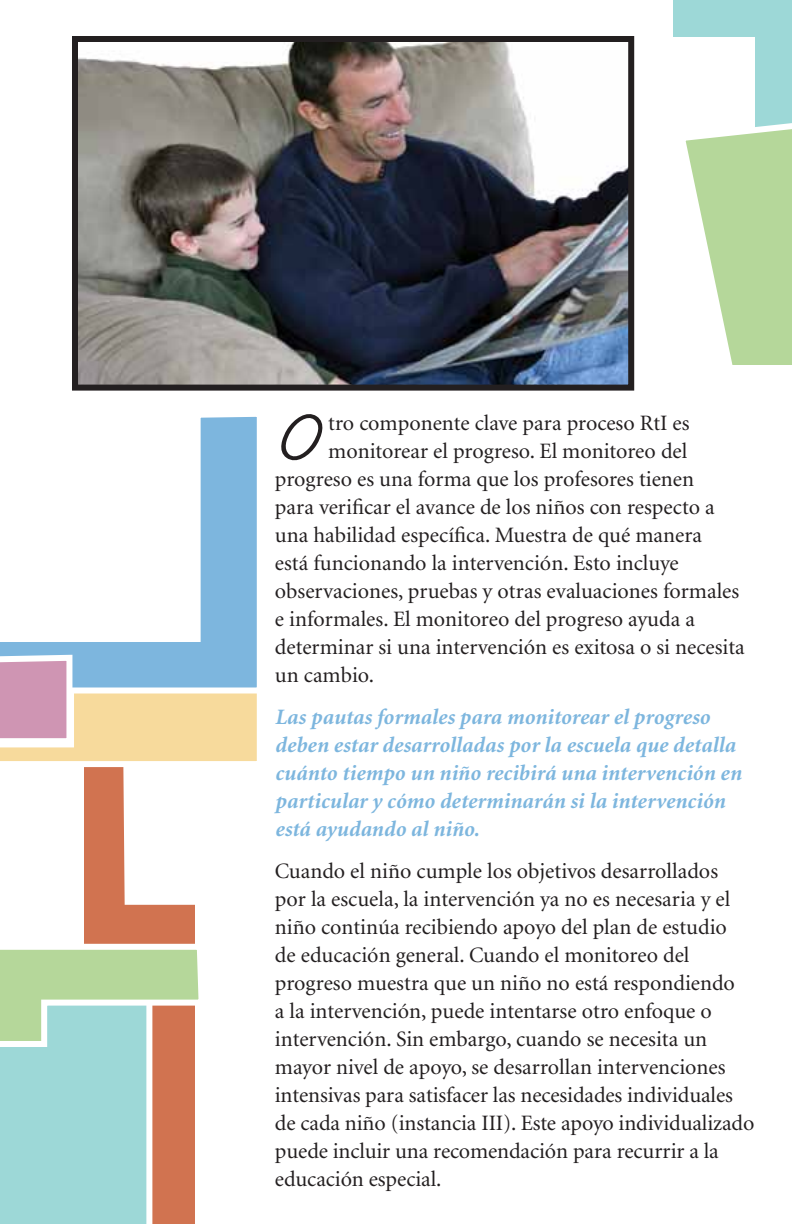
<style>
.page{position:relative;width:792px;height:1224px;background:#fff}
.page>*{position:absolute;margin:0;border:0;box-sizing:border-box;transform-origin:0 0}
.t1{font:700 61.8px "Surf Style";color:#231f20}
.t2{font:22px/28px "Minion";color:#231f20}
.t3{font:italic 700 22px/28px "Minion";color:#7db6de}
</style>
<div class="page">
<div style="left:0;top:1050px;width:75px;height:174px;background:#9dd8d7"></div>
<svg style="left:75px;top:771px;width:120px;height:453px"></svg>
<svg style="left:0;top:416px;width:257px;height:236px"></svg>
<svg style="left:0;top:652px;width:257px;height:119px"></svg>
<svg style="left:0;top:941px;width:199px;height:109px;background:#bed3af"></svg>
<img style="left:79px;top:43px;width:548px;height:341px">
<div style="left:72px;top:36px;width:562px;height:355px;border:6px solid #231f20"></div>
<svg style="left:673px;top:0;width:119px;height:365px"></svg>
<h1 class="t1" style="left:275px;top:397px;width:42px">O</h1>
<p class="t2" style="left:328px;top:410px;width:363px">tro componente clave para proceso RtI es</p>
<p class="t2" style="left:328px;top:438px;width:361px">monitorear el progreso. El monitoreo del</p>
<p class="t2" style="left:275px;top:466px;width:421px">progreso es una forma que los profesores tienen</p>
<p class="t2" style="left:275px;top:494px;width:441px">para verificar el avance de los niños con respecto a</p>
<p class="t2" style="left:275px;top:522px;width:429px">una habilidad específica. Muestra de qué manera</p>
<p class="t2" style="left:275px;top:550px;width:405px">está funcionando la intervención. Esto incluye</p>
<p class="t2" style="left:275px;top:578px;width:466px">observaciones, pruebas y otras evaluaciones formales</p>
<p class="t2" style="left:275px;top:606px;width:422px">e informales. El monitoreo del progreso ayuda a</p>
<p class="t2" style="left:275px;top:634px;width:471px">determinar si una intervención es exitosa o si necesita</p>
<p class="t2" style="left:275px;top:662px;width:101px">un cambio.</p>
<p class="t3" style="left:275px;top:704px;width:468px">Las pautas formales para monitorear el progreso deben estar desarrolladas por la escuela que detalla cuánto tiempo un niño recibirá una intervención en particular y cómo determinarán si la intervención está ayudando al niño.</p>
<p class="t2" style="left:275px;top:858px;width:481px">Cuando el niño cumple los objetivos desarrollados por la escuela, la intervención ya no es necesaria y el niño continúa recibiendo apoyo del plan de estudio<br>de educación general. Cuando el monitoreo del progreso muestra que un niño no está respondiendo<br>a la intervención, puede intentarse otro enfoque o intervención. Sin embargo, cuando se necesita un mayor nivel de apoyo, se desarrollan intervenciones intensivas para satisfacer las necesidades individuales de cada niño (instancia III). Este apoyo individualizado puede incluir una recomendación para recurrir a la educación especial.</p>
</div>
